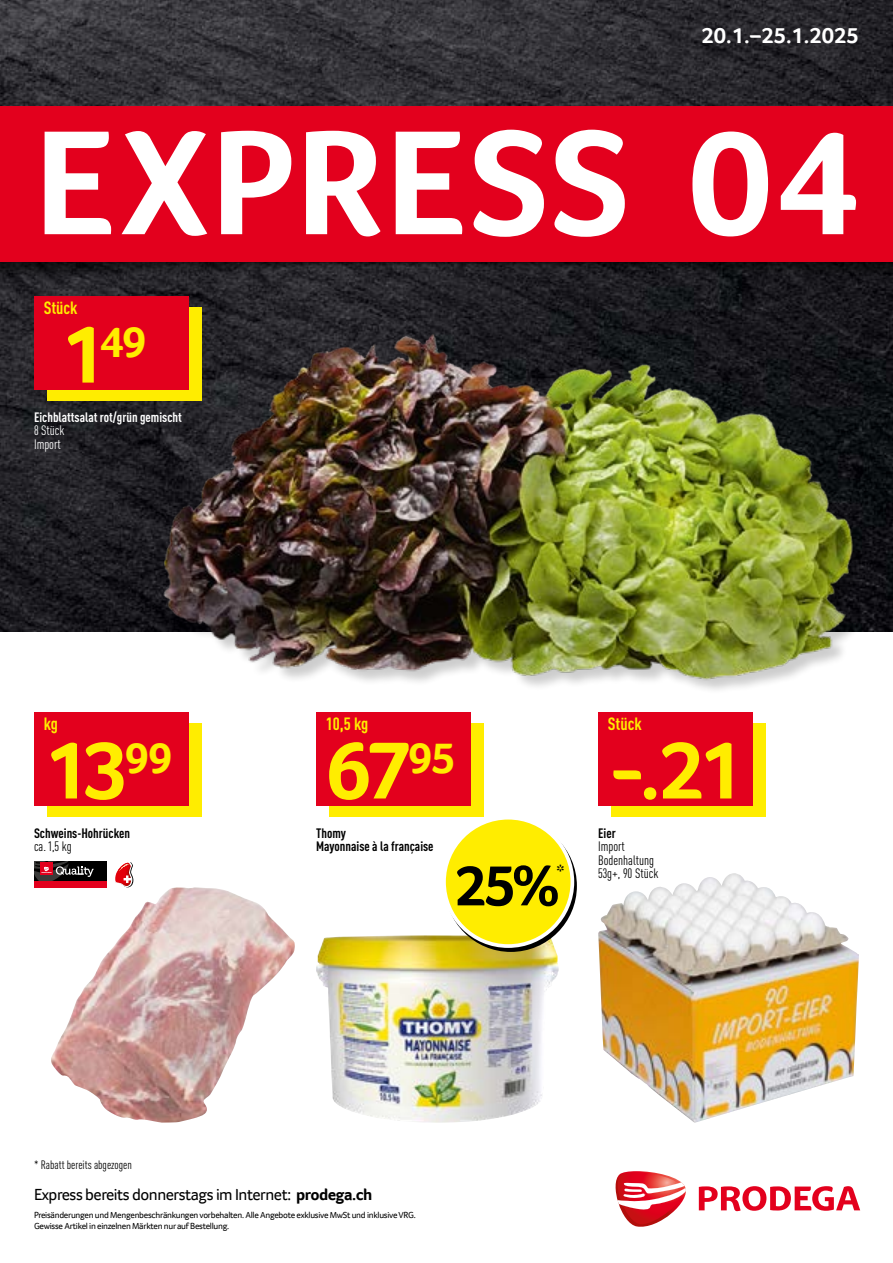
<style>
.page{position:relative;width:893px;height:1263px;background:#fff}
.page>*{position:absolute;margin:0;border:0;box-sizing:border-box;transform-origin:0 0}
.t1{font:700 153px "Transgourmet";letter-spacing:.01em;color:#fff}
.Preis_HOT{font:700 84px "Transgourmet";color:#ffed00}
.Rabattbutton{font:700 58.5px "Transgourmet";color:#000}
.Preis_HOT-2{font:700 44.55px "Transgourmet";color:#ffed00}
.t2{font:700 22.5px "Transgourmet";color:#fff}
.Rabattbutton-2{font:700 19.5px "Transgourmet";color:#000}
.Unit_HOT{font:700 condensed 17.55px "DINOT";color:#ffed00}
.t3{font:16.5px "Transgourmet";letter-spacing:-.03em;color:#000}
.t4{font:700 condensed 13.5px/13.5px "DINOT";color:#000}
.t5{font:condensed 13.5px "DINOT";color:#000}
.t6{font:700 condensed 13.5px "DINOT";color:#fff}
.t7{font:condensed 13.5px "DINOT";color:#fff}
.t8{font:condensed 12px "DINOT";color:#000}
.t9{font:9px "Transgourmet";letter-spacing:-.03em;color:#000}
.s1{font-size:84px}
.s2{font-weight:700}
</style>
<div class="page">
<img style="left:0;top:0;width:893px;height:631px">
<img style="left:0;top:261px;width:893px;height:55px">
<div style="left:0;top:106px;width:893px;height:155px;background:#e3001d"></div>
<svg style="left:699px;top:1186px;width:161px;height:25px"></svg>
<svg style="left:615px;top:1171px;width:71px;height:56px"></svg>
<img style="left:316px;top:935px;width:243px;height:188px">
<div style="left:329px;top:723px;width:155px;height:94px;background:#ffed00"></div>
<div style="left:316px;top:712px;width:155px;height:94px;background:#e3001d"></div>
<svg style="left:447px;top:822px;width:128px;height:128px"></svg>
<div style="left:444px;top:818px;width:128px;height:128px;background:#ffed00;border-radius:50%"></div>
<div style="left:442px;top:816px;width:132px;height:132px;border:4px solid #fff;border-radius:50%"></div>
<div style="left:166px;top:335px;width:703px;height:360px;background:#000;opacity:.2"></div>
<img style="left:158px;top:330px;width:701px;height:353px">
<div style="left:47px;top:307px;width:155px;height:94px;background:#ffed00"></div>
<div style="left:34px;top:296px;width:155px;height:94px;background:#e3001d"></div>
<img style="left:49px;top:887px;width:246px;height:236px">
<div style="left:47px;top:723px;width:155px;height:94px;background:#ffed00"></div>
<div style="left:34px;top:712px;width:155px;height:94px;background:#e3001d"></div>
<div style="left:34px;top:862px;width:72px;height:19px;background:#000"></div>
<div style="left:34px;top:881px;width:72px;height:6px;background:#e3001d"></div>
<svg style="left:34px;top:862px;width:60px;height:19px"></svg>
<svg style="left:115px;top:862px;width:18px;height:25px"></svg>
<img style="left:598px;top:873px;width:261px;height:250px">
<div style="left:611px;top:723px;width:155px;height:94px;background:#ffed00"></div>
<div style="left:598px;top:712px;width:155px;height:94px;background:#e3001d"></div>
<p class="t2" style="left:702px;top:22px;width:159px">20.1.–25.1.2025</p>
<p class="t1" style="left:34px;top:92px;width:826px">EXPRESS 04</p>
<p class="Unit_HOT" style="left:44px;top:297px;width:35px">Stück</p>
<p class="Preis_HOT-2" style="left:61px;top:316px;width:88px"><span class="s1">1</span>49</p>
<p class="t6" style="left:34px;top:409px;width:149px">Eichblattsalat rot/grün gemischt</p>
<p class="t7" style="left:34px;top:423px;width:32px">8 Stück</p>
<p class="t7" style="left:34px;top:436px;width:28px">Import</p>
<p class="Unit_HOT" style="left:44px;top:713px;width:16px">kg</p>
<p class="Preis_HOT" style="left:44px;top:721px;width:130px">13<sup>99</sup></p>
<p class="t4" style="left:34px;top:826px;width:98px">Schweins-Hohrücken</p>
<p class="t5" style="left:34px;top:839px;width:39px">ca. 1,5 kg</p>
<p class="Unit_HOT" style="left:326px;top:713px;width:44px">10,5 kg</p>
<p class="Preis_HOT" style="left:326px;top:721px;width:131px">67<sup>95</sup></p>
<p class="t4" style="left:316px;top:826px;width:119px">Thomy<br>Mayonnaise à la française</p>
<p class="Rabattbutton" style="left:454px;top:851px;width:107px">25%</p>
<p class="Rabattbutton-2" style="left:557px;top:860px;width:10px">*</p>
<p class="Unit_HOT" style="left:608px;top:713px;width:35px">Stück</p>
<p class="Preis_HOT" style="left:608px;top:721px;width:138px">-.21</p>
<p class="t4" style="left:598px;top:826px;width:19px">Eier</p>
<p class="t5" style="left:598px;top:839px;width:28px">Import</p>
<p class="t5" style="left:598px;top:852px;width:58px">Bodenhaltung</p>
<p class="t5" style="left:598px;top:866px;width:62px">53g+, 90 Stück</p>
<p class="t8" style="left:34px;top:1157px;width:99px">* Rabatt bereits abgezogen</p>
<p class="t3" style="left:34px;top:1184px;width:340px">Express bereits donnerstags im Internet: <span class="s2">prodega.ch</span></p>
<p class="t9" style="left:34px;top:1210px;width:383px">Preisänderungen und Mengenbeschränkungen vorbehalten. Alle Angebote exklusive MwSt und inklusive VRG.</p>
<p class="t9" style="left:34px;top:1221px;width:197px">Gewisse Artikel in einzelnen Märkten nur auf Bestellung.</p>
</div>
